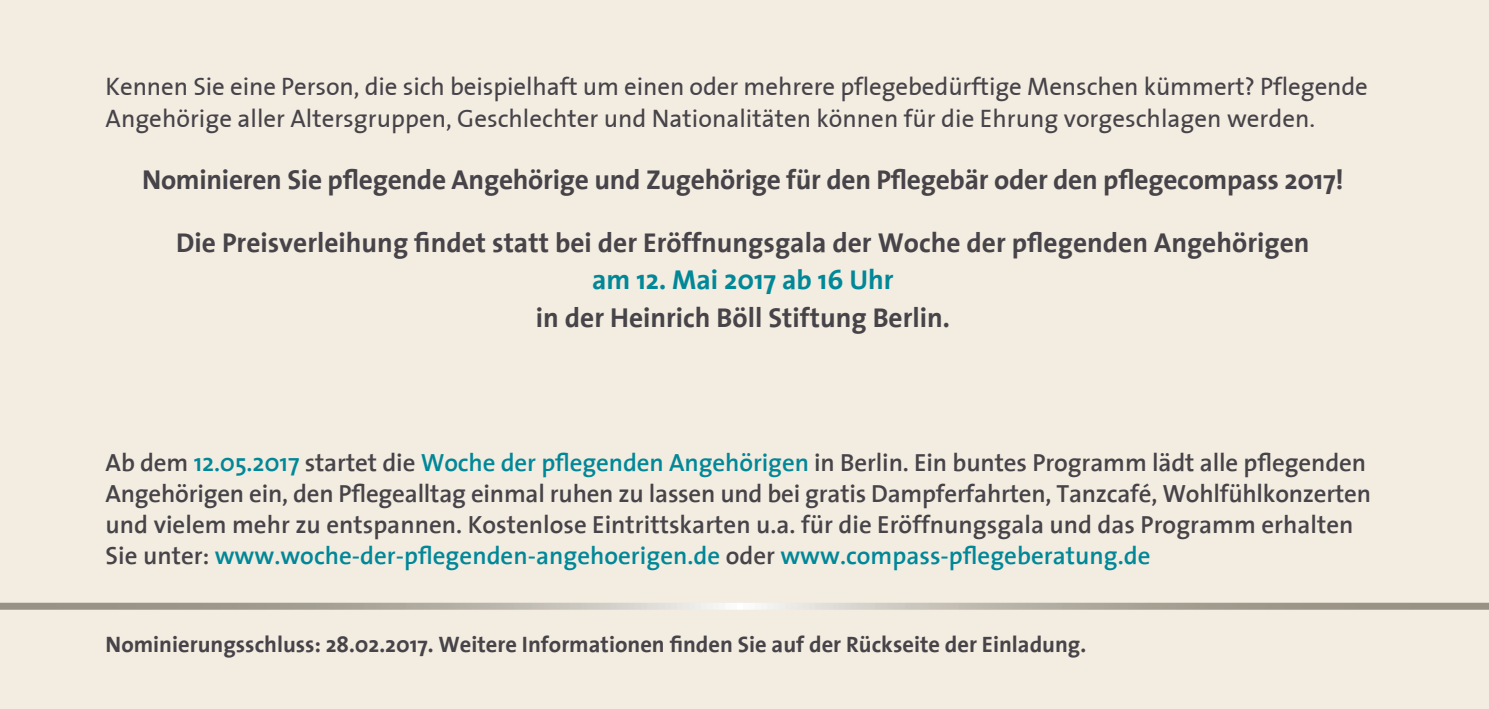
<style>
.page{position:relative;width:1489px;height:709px;background:#fff}
.page>*{position:absolute;margin:0;border:0;box-sizing:border-box;transform-origin:0 0}
.t1{font:700 27.5px "The Sans";color:#464349}
.t2{font:700 27.5px "The Sans";color:#008798}
.t3{font:600 25px/31.2px "The Sans";letter-spacing:-.005em;color:#464349}
.t4{font:25px/31.2px "The Sans Plain";color:#464349}
.t5{font:700 22.5px "The Sans";color:#464349}
.s1{color:#008798}
</style>
<div class="page">
<div style="left:0;top:0;width:1488px;height:709px;background:#f3ece0"></div>
<svg style="left:0;top:602px;width:1488px;height:7px;background:#bbb6ab"></svg>
<p class="t4" style="left:106px;top:71px;width:1263px">Kennen Sie eine Person, die sich beispielhaft um einen oder mehrere pflegebedürftige Menschen kümmert? Pflegende<br>Angehörige aller Altersgruppen, Geschlechter und Nationalitäten können für die Ehrung vorgeschlagen werden.</p>
<p class="t1" style="left:142px;top:157px;width:1203px">Nominieren Sie pflegende Angehörige und Zugehörige für den Pflegebär oder den pflegecompass 2017!</p>
<p class="t1" style="left:176px;top:219px;width:1134px">Die Preisverleihung findet statt bei der Eröffnungsgala der Woche der pflegenden Angehörigen</p>
<p class="t2" style="left:592px;top:257px;width:303px">am 12. Mai 2017 ab 16 Uhr</p>
<p class="t1" style="left:536px;top:294px;width:415px">in der Heinrich Böll Stiftung Berlin.</p>
<p class="t3" style="left:106px;top:446px;width:1266px">Ab dem <span class="s1">12.05.2017</span> startet die <span class="s1">Woche der pflegenden Angehörigen</span> in Berlin. Ein buntes Programm lädt alle pflegenden Angehörigen ein, den Pflegealltag einmal ruhen zu lassen und bei gratis Dampferfahrten, Tanzcafé, Wohlfühlkonzerten und vielem mehr zu entspannen. Kostenlose Eintrittskarten u.a. für die Eröffnungsgala und das Programm erhalten Sie unter: <span class="s1">www.woche-der-pflegenden-angehoerigen.de</span> oder <span class="s1">www.compass-pflegeberatung.de</span></p>
<p class="t5" style="left:106px;top:625px;width:982px">Nominierungsschluss: 28.02.2017. Weitere Informationen finden Sie auf der Rückseite der Einladung.</p>
</div>
